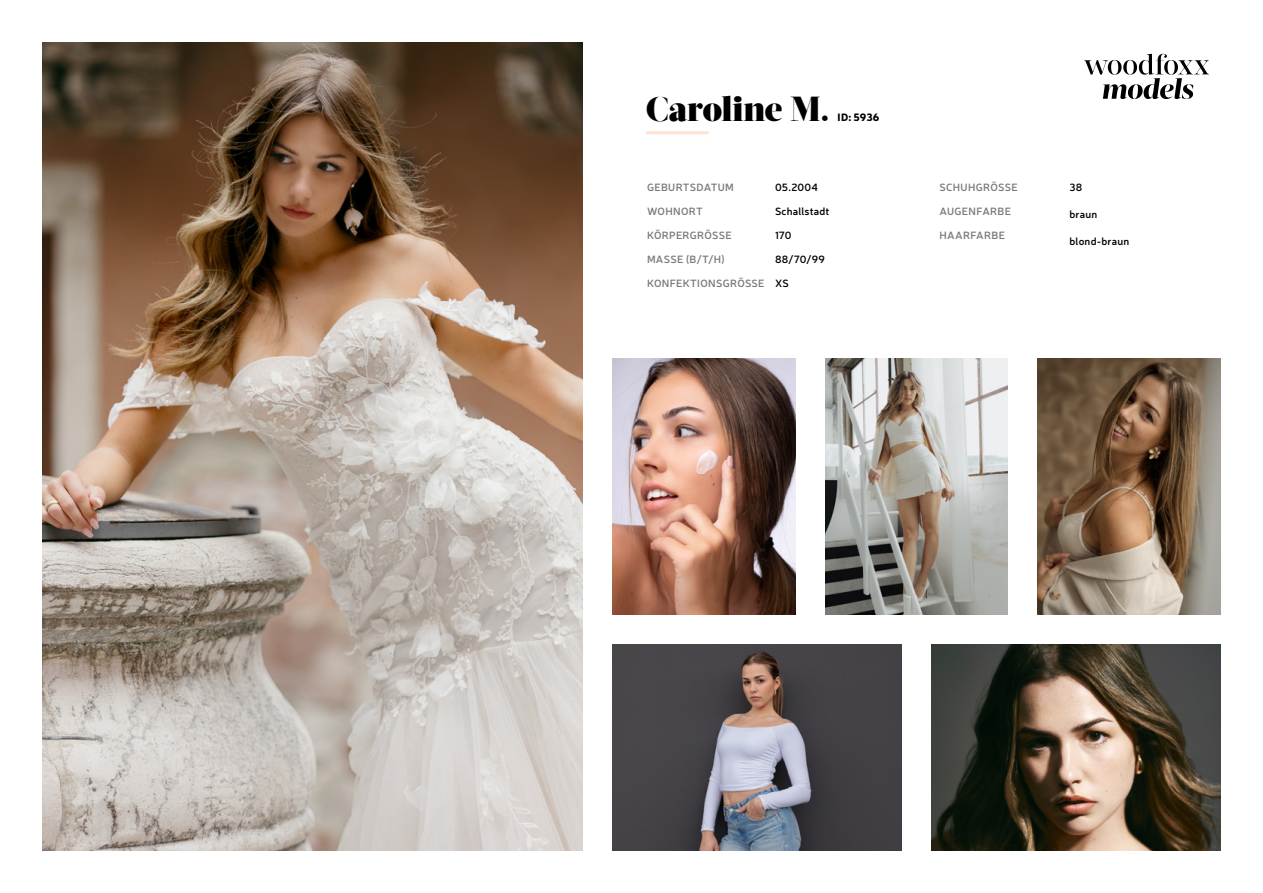
<style>
.page{position:relative;width:1263px;height:893px;background:#fff}
.page>*{position:absolute;margin:0;border:0;box-sizing:border-box;transform-origin:0 0}
.t1{font:900 34.65px "Acta Display";letter-spacing:-.005em;color:#000}
.t2{font:600 10.5px "Neris";letter-spacing:.025em;color:#7a797a}
.t3{font:600 10.5px "Neris";letter-spacing:.02em;color:#000}
.t4{font:900 10.5px "Neris";letter-spacing:.01em;color:#000}
</style>
<div class="page">
<img style="left:825px;top:358px;width:183px;height:256px">
<img style="left:612px;top:358px;width:183px;height:256px">
<img style="left:1037px;top:358px;width:183px;height:256px">
<img style="left:43px;top:43px;width:540px;height:807px">
<img style="left:612px;top:644px;width:289px;height:206px">
<img style="left:931px;top:644px;width:289px;height:206px">
<hr style="left:647px;top:131px;width:61px;height:3px;background:#fde2d2">
<svg style="left:1084px;top:54px;width:125px;height:45px"></svg>
<h1 class="t1" style="left:646px;top:88px;width:185px">Caroline M.</h1>
<p class="t4" style="left:838px;top:110px;width:43px">ID: 5936</p>
<p class="t2" style="left:647px;top:180px;width:88px">GEBURTSDATUM</p>
<p class="t2" style="left:647px;top:204px;width:57px">WOHNORT</p>
<p class="t2" style="left:647px;top:228px;width:86px">KÖRPERGRÖSSE</p>
<p class="t2" style="left:647px;top:252px;width:79px">MASSE (B/T/H)</p>
<p class="t2" style="left:647px;top:276px;width:119px">KONFEKTIONSGRÖSSE</p>
<p class="t3" style="left:775px;top:180px;width:45px">05.2004</p>
<p class="t3" style="left:775px;top:204px;width:56px">Schallstadt</p>
<p class="t3" style="left:775px;top:228px;width:18px">170</p>
<p class="t3" style="left:775px;top:252px;width:51px">88/70/99</p>
<p class="t3" style="left:775px;top:276px;width:15px">XS</p>
<p class="t2" style="left:939px;top:180px;width:80px">SCHUHGRÖSSE</p>
<p class="t2" style="left:939px;top:204px;width:73px">AUGENFARBE</p>
<p class="t2" style="left:939px;top:228px;width:67px">HAARFARBE</p>
<p class="t3" style="left:1069px;top:180px;width:14px">38</p>
<p class="t3" style="left:1069px;top:207px;width:29px">braun</p>
<p class="t3" style="left:1069px;top:234px;width:61px">blond-braun</p>
</div>
